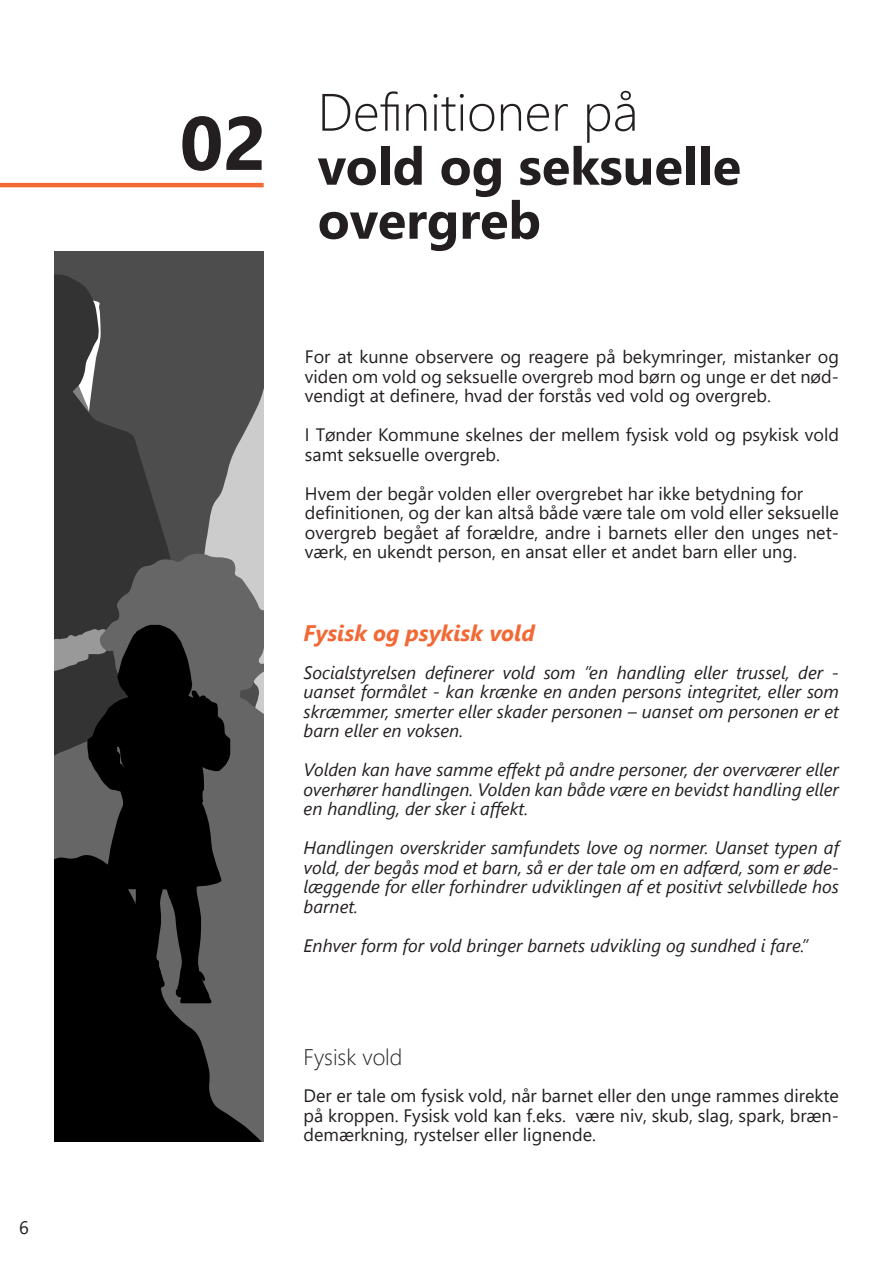
<style>
.page{position:relative;width:893px;height:1263px;background:#fff}
.page>*{position:absolute;margin:0;border:0;box-sizing:border-box;transform-origin:0 0}
.t1{font:700 75.6px "Segoe UI";color:#231f20}
.t2{font:700 52.5px/54px "Segoe UI";color:#231f20}
.t3{font:300 52.5px "Segoe UI";color:#231f20}
.t4{font:italic 700 22.5px "Segoe UI";color:#f26935}
.t5{font:300 22.5px "Segoe UI";color:#231f20}
.t6{font:18px/19.5px "Segoe UI";color:#231f20;text-align:justify}
.t7{font:italic 18px/19.5px "Segoe UI";color:#231f20;text-align:justify}
</style>
<div class="page">
<hr style="left:0;top:183px;width:264px;height:4px;background:#f26935">
<svg style="left:141px;top:252px;width:123px;height:234px;background:#555"></svg>
<svg style="left:141px;top:486px;width:123px;height:368px;background:#737373"></svg>
<svg style="left:141px;top:854px;width:123px;height:287px;background:#3a3a3a"></svg>
<svg style="left:141px;top:625px;width:89px;height:378px;background:#222"></svg>
<svg style="left:54px;top:252px;width:87px;height:889px;background:#2a2a2a"></svg>
<p class="t6" style="left:19px;top:1216px;width:11px">6</p>
<p class="t1" style="left:180px;top:72px;width:88px">02</p>
<p class="t3" style="left:318px;top:63px;width:322px">Definitioner på</p>
<p class="t2" style="left:318px;top:135px;width:425px">vold og seksuelle overgreb</p>
<p class="t6" style="left:305px;top:346px;width:536px">For at kunne observere og reagere på bekymringer, mistanker og viden om vold og seksuelle overgreb mod børn og unge er det nød&shy;vendigt at definere, hvad der forstås ved vold og overgreb.</p>
<p class="t6" style="left:305px;top:424px;width:536px">I Tønder Kommune skelnes der mellem fysisk vold og psykisk vold samt seksuelle overgreb.</p>
<p class="t6" style="left:305px;top:482px;width:500px">Hvem der begår volden eller overgrebet har ikke betydning for</p>
<p class="t6" style="left:305px;top:502px;width:536px">definitionen, og der kan altså både være tale om vold eller seksuelle overgreb begået af forældre, andre i barnets eller den unges net&shy;værk, en ukendt person, en ansat eller et andet barn eller ung.</p>
<p class="t4" style="left:304px;top:612px;width:233px">Fysisk og psykisk vold</p>
<p class="t7" style="left:304px;top:660px;width:537px">Socialstyrelsen definerer vold som ”en handling eller trussel, der - uanset formålet - kan krænke en anden persons integritet, eller som skræmmer, smerter eller skader personen – uanset om personen er et barn eller en voksen.</p>
<p class="t7" style="left:304px;top:757px;width:537px">Volden kan have samme effekt på andre personer, der overværer eller overhører handlingen. Volden kan både være en bevidst handling eller en handling, der sker i affekt.</p>
<p class="t7" style="left:304px;top:835px;width:537px">Handlingen overskrider samfundets love og normer. Uanset typen af vold, der begås mod et barn, så er der tale om en adfærd, som er øde&shy;læggende for eller forhindrer udviklingen af et positivt selvbillede hos barnet.</p>
<p class="t7" style="left:304px;top:933px;width:506px">Enhver form for vold bringer barnets udvikling og sundhed i fare.”</p>
<p class="t5" style="left:304px;top:1035px;width:100px">Fysisk vold</p>
<p class="t6" style="left:304px;top:1084px;width:537px">Der er tale om fysisk vold, når barnet eller den unge rammes direkte på kroppen. Fysisk vold kan f.eks. være niv, skub, slag, spark, bræn&shy;demærkning, rystelser eller lignende.</p>
</div>
